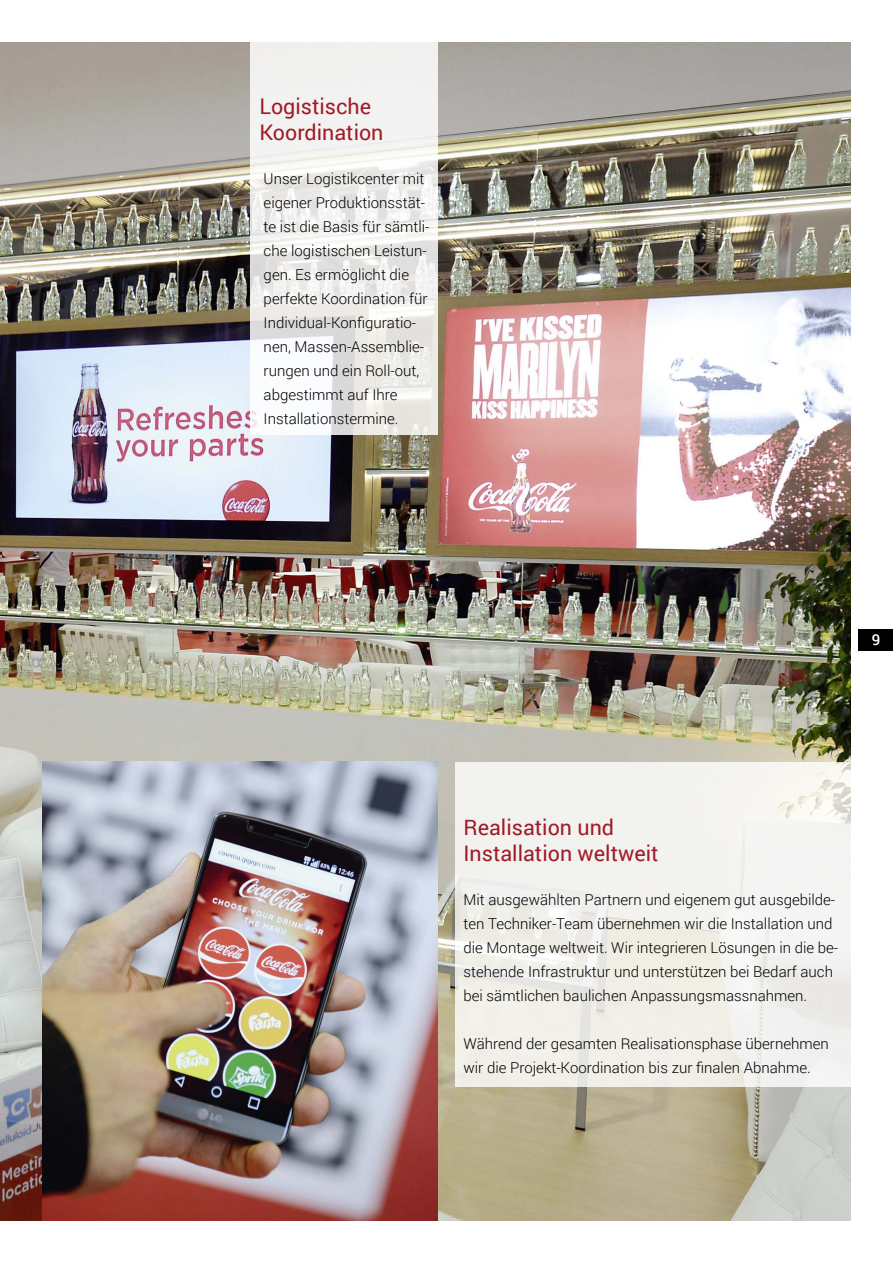
<style>
.page{position:relative;width:893px;height:1263px;background:#fff}
.page>*{position:absolute;margin:0;border:0;box-sizing:border-box;transform-origin:0 0}
.t1{font:21.45px/25.8px "Roboto";color:#a01a27}
.t2{font:300 15px/24px "Roboto";color:#000}
.t3{font:500 15px "Roboto";color:#fff}
</style>
<div class="page">
<div style="left:859px;top:629px;width:34px;height:22px;background:#000"></div>
<img style="left:0;top:43px;width:850px;height:1177px">
<svg style="left:251px;top:43px;width:187px;height:392px;fill:#f2f1f0"></svg>
<div style="left:455px;top:762px;width:395px;height:324px;background:linear-gradient(to right,#f1efea,#f3f2ef)"></div>
<img style="left:43px;top:762px;width:395px;height:458px">
<h1 class="t1" style="left:259px;top:93px;width:126px">Logistische<br>Koordination</h1>
<p class="t2" style="left:264px;top:166px;width:167px">Unser Logistikcenter mit eigener Produktionsstät&shy;te ist die Basis für sämtli&shy;che logistischen Leistun&shy;gen. Es ermöglicht die perfekte Koordination für<br>Individual-Konfiguratio&shy;nen, Massen-Assemblie&shy;rungen und ein Roll-out, abgestimmt auf Ihre<br>Installationstermine.</p>
<p class="t3" style="left:872px;top:629px;width:10px">9</p>
<h1 class="t1" style="left:463px;top:814px;width:197px">Realisation und<br>Installation weltweit</h1>
<p class="t2" style="left:463px;top:887px;width:376px">Mit ausgewählten Partnern und eigenem gut ausgebilde&shy;ten Techniker-Team übernehmen wir die Installation und die Montage weltweit. Wir integrieren Lösungen in die be&shy;stehende Infrastruktur und unterstützen bei Bedarf auch bei sämtlichen baulichen Anpassungsmassnahmen.</p>
<p class="t2" style="left:463px;top:1031px;width:367px">Während der gesamten Realisationsphase übernehmen wir die Projekt-Koordination bis zur finalen Abnahme.</p>
</div>
